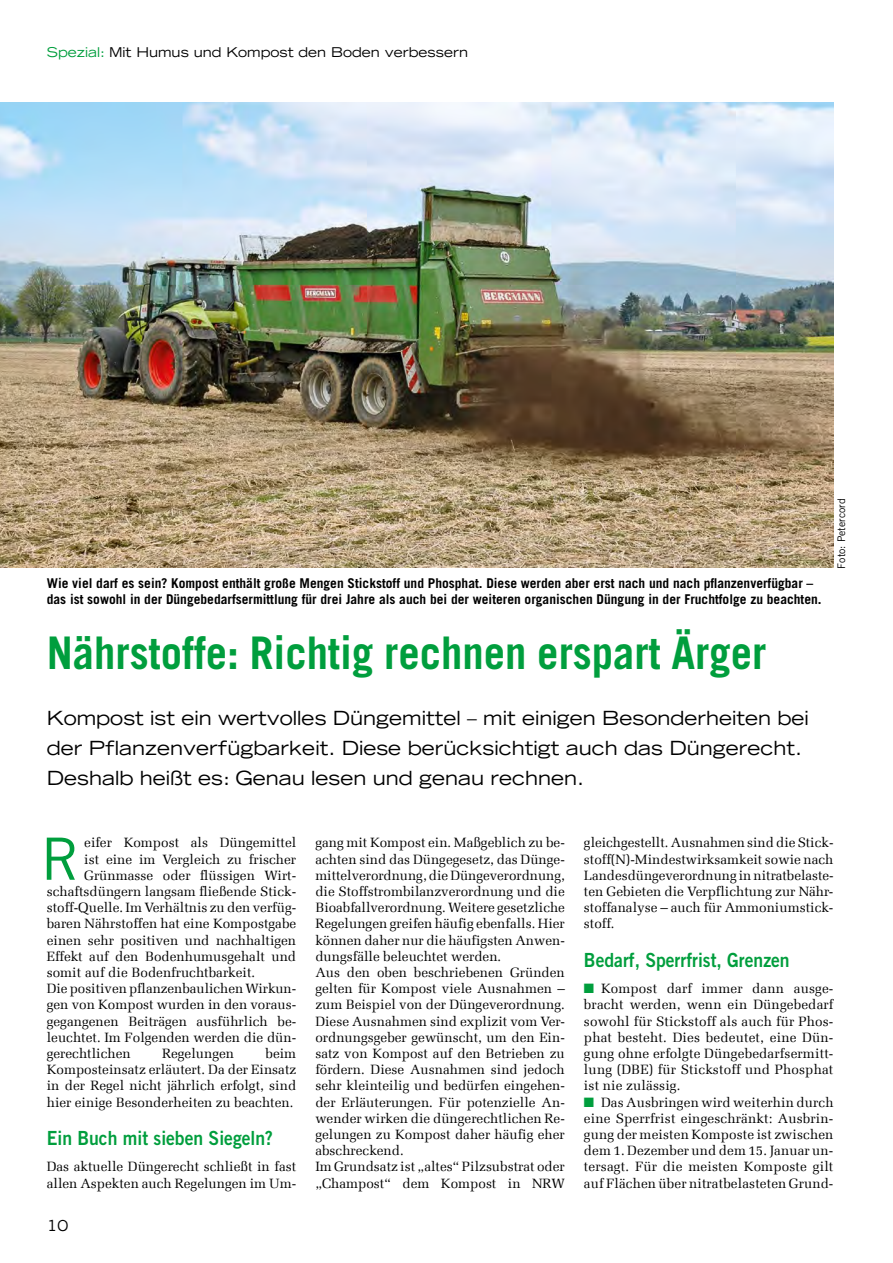
<style>
.page{position:relative;width:893px;height:1263px;background:#fff}
.page>*{position:absolute;margin:0;border:0;box-sizing:border-box;transform-origin:0 0}
.INI_3zeil{font:58.35px "Trade Gothic LT Pro";color:#009e3d}
.Übers_30{font:700 45px "Trade Gothic LT Pro";color:#009e3d;scale:.95 1}
.Vorspann{font:expanded 19.5px/30px "Trade Gothic LT Std";color:#000}
.ZW_Zeile{font:19.5px "Trade Gothic LT Pro Bd 2";color:#009e3d;scale:.9 1}
.t1{font:expanded 15px "Trade Gothic LT Std";color:#000}
.FL_ießtext{font:13.5px/16.2px "Melior Com";color:#000;text-align:justify}
.INI_3zeil-2{font:13.5px "Melior Com";color:#000}
.Bildzeilen{font:700 13.5px/16.2px "Trade Gothic LT Pro";color:#000}
.t2{font:expanded 13.5px "Trade Gothic LT Std";color:#000}
.Bildzeilen-2{font:10.5px "Trade Gothic LT Pro";color:#000}
.s1{color:#009e3d}
</style>
<div class="page">
<img style="left:0;top:102px;width:833px;height:466px">
<p class="t2" style="left:47px;top:43px;width:423px"><span class="s1">Spezial:</span> Mit Humus und Kompost den Boden verbessern</p>
<p class="Bildzeilen" style="left:47px;top:575px;width:776px">Wie viel darf es sein? Kompost enthält große Mengen Stickstoff und Phosphat. Diese werden aber erst nach und nach pflanzenverfügbar – das ist sowohl in der Düngebedarfsermittlung für drei Jahre als auch bei der weiteren organischen Düngung in der Fruchtfolge zu beachten.</p>
<p class="Übers_30" style="left:47px;top:625px;width:759px">Nährstoffe: Richtig rechnen erspart Ärger</p>
<p class="Vorspann" style="left:47px;top:702px;width:764px">Kompost ist ein wertvolles Düngemittel – mit einigen Besonderheiten bei der Pflanzenverfügbarkeit. Diese berücksichtigt auch das Düngerecht.<br>Deshalb heißt es: Genau lesen und genau rechnen.</p>
<p class="Bildzeilen-2" style="left:835px;top:568px;width:71px;rotate:-90deg">Foto: Petercord</p>
<p class="INI_3zeil" style="left:41px;top:824px;width:40px">R</p>
<p class="INI_3zeil-2" style="left:84px;top:835px;width:213px">eifer Kompost als Düngemittel</p>
<p class="INI_3zeil-2" style="left:84px;top:851px;width:213px">ist eine im Vergleich zu frischer</p>
<p class="INI_3zeil-2" style="left:84px;top:867px;width:213px">Grünmasse oder flüssigen Wirt-</p>
<p class="INI_3zeil-2" style="left:47px;top:883px;width:251px">schaftsdüngern langsam fließende Stick-</p>
<p class="INI_3zeil-2" style="left:47px;top:899px;width:251px">stoff-Quelle. Im Verhältnis zu den verfüg-</p>
<p class="INI_3zeil-2" style="left:47px;top:916px;width:251px">baren Nährstoffen hat eine Kompostgabe</p>
<p class="INI_3zeil-2" style="left:47px;top:932px;width:251px">einen sehr positiven und nachhaltigen</p>
<p class="INI_3zeil-2" style="left:47px;top:948px;width:251px">Effekt auf den Bodenhumusgehalt und</p>
<p class="INI_3zeil-2" style="left:47px;top:964px;width:210px">somit auf die Bodenfruchtbarkeit.</p>
<p class="FL_ießtext" style="left:47px;top:980px;width:251px">Die positiven pflanzenbaulichen Wirkun&shy;gen von Kompost wurden in den voraus&shy;gegangenen Beiträgen ausführlich be&shy;leuchtet. Im Folgenden werden die dün&shy;gerechtlichen</p>
<p class="FL_ießtext" style="left:47px;top:1045px;width:251px;text-indent:219px">beim Komposteinsatz erläutert. Da der Einsatz in der Regel nicht jährlich erfolgt, sind hier einige Besonderheiten zu beachten.</p>
<p class="ZW_Zeile" style="left:47px;top:1126px;width:253px">Ein Buch mit sieben Siegeln?</p>
<p class="FL_ießtext" style="left:47px;top:1158px;width:251px">Das aktuelle Düngerecht schließt in fast allen Aspekten auch Regelungen im Um-</p>
<p class="FL_ießtext" style="left:162px;top:1045px;width:73px">Regelungen</p>
<p class="t1" style="left:47px;top:1215px;width:23px">10</p>
<p class="FL_ießtext" style="left:315px;top:834px;width:251px">gang mit Kompost ein. Maßgeblich zu be&shy;achten sind das Düngegesetz, das Dünge&shy;mittelverordnung, die Düngeverordnung, die Stoffstrombilanzverordnung und die Bioabfallverordnung. Weitere gesetzliche Regelungen greifen häufig ebenfalls. Hier können daher nur die häufigsten Anwen&shy;dungsfälle beleuchtet werden.</p>
<p class="FL_ießtext" style="left:315px;top:964px;width:251px">Aus den oben beschriebenen Gründen gelten für Kompost viele Ausnahmen – zum Beispiel von der Düngeverordnung.<br>Diese Ausnahmen sind explizit vom Ver&shy;ordnungsgeber gewünscht, um den Ein&shy;satz von Kompost auf den Betrieben zu fördern. Diese Ausnahmen sind jedoch sehr kleinteilig und bedürfen eingehen&shy;der Erläuterungen. Für potenzielle An&shy;wender wirken die düngerechtlichen Re&shy;gelungen zu Kompost daher häufig eher abschreckend.</p>
<p class="FL_ießtext" style="left:315px;top:1158px;width:251px">Im Grundsatz ist „altes“ Pilzsubstrat oder „Champost“ dem Kompost in NRW</p>
<p class="FL_ießtext" style="left:584px;top:834px;width:251px">gleichgestellt. Ausnahmen sind die Stick&shy;stoff(N)-Mindestwirksamkeit sowie nach Landesdüngeverordnung in nitratbelaste&shy;ten Gebieten die Verpflichtung zur Nähr&shy;stoffanalyse – auch für Ammoniumstick&shy;stoff.</p>
<p class="ZW_Zeile" style="left:584px;top:948px;width:230px">Bedarf, Sperrfrist, Grenzen</p>
<p class="FL_ießtext" style="left:584px;top:980px;width:251px"><span class="s1">■</span> Kompost darf immer dann ausge&shy;bracht werden, wenn ein Düngebedarf sowohl für Stickstoff als auch für Phos&shy;phat besteht. Dies bedeutet, eine Dün&shy;gung ohne erfolgte Düngebedarfsermitt&shy;lung (DBE) für Stickstoff und Phosphat ist nie zulässig.</p>
<p class="FL_ießtext" style="left:584px;top:1094px;width:251px"><span class="s1">■</span> Das Ausbringen wird weiterhin durch eine Sperrfrist eingeschränkt: Ausbrin&shy;gung der meisten Komposte ist zwischen dem 1. Dezember und dem 15. Januar un&shy;tersagt. Für die meisten Komposte gilt auf Flächen über nitratbelasteten Grund-</p>
</div>
